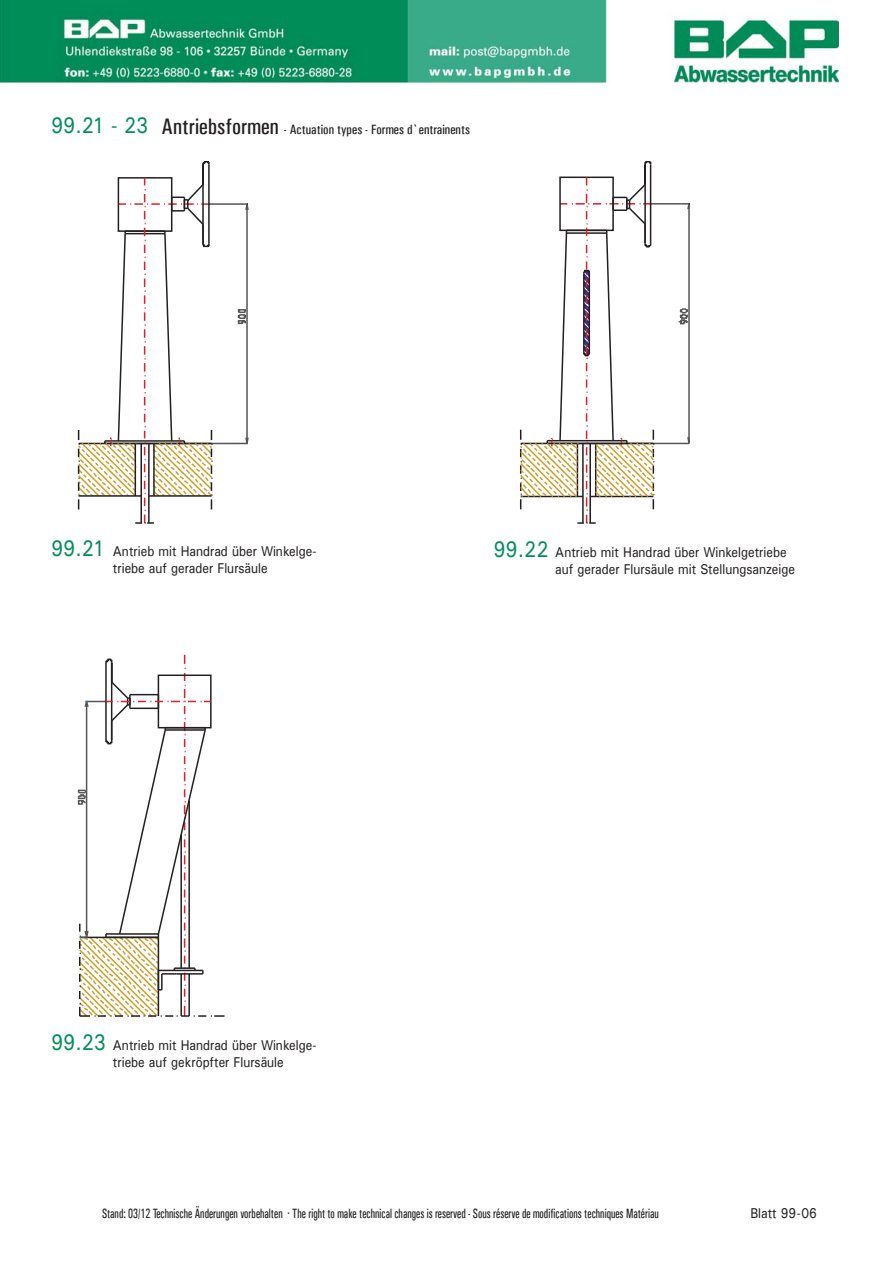
<style>
.page{position:relative;width:893px;height:1263px;background:#fff}
.page>*{position:absolute;margin:0;border:0;box-sizing:border-box;transform-origin:0 0}
.t1{font:14.25px/17px "Univers";color:#231f20;scale:.86 1}
.t2{font:13.5px "Univers Condensed";color:#231f20;scale:.8 1}
.t3{font:13.5px "Univers Condensed";color:#231f20}
.s1{font-family:"Univers";font-size:22.5px;color:#008e59}
.s2{font-size:22.5px}
.s3{font-size:22.5px;color:#008e59}
</style>
<div class="page">
<hr style="left:185px;top:443px;width:63px;height:1px;background:#555658">
<hr style="left:210px;top:203px;width:38px;height:2px;background:#555658">
<hr style="left:246px;top:209px;width:2px;height:229px;background:#555658">
<svg style="left:237px;top:308px;width:10px;height:17px"></svg>
<svg style="left:244px;top:437px;width:5px;height:8px"></svg>
<svg style="left:244px;top:203px;width:5px;height:8px"></svg>
<hr style="left:208px;top:164px;width:2px;height:80px;background:#231f20">
<hr style="left:202px;top:164px;width:2px;height:40px;background:#231f20">
<svg style="left:202px;top:161px;width:8px;height:5px"></svg>
<svg style="left:77px;top:176px;width:137px;height:348px"></svg>
<hr style="left:153px;top:443px;width:2px;height:53px;background:#231f20">
<hr style="left:135px;top:443px;width:1px;height:53px;background:#231f20">
<hr style="left:79px;top:495px;width:62px;height:2px;background:#231f20">
<hr style="left:627px;top:443px;width:62px;height:1px;background:#555658">
<hr style="left:651px;top:203px;width:38px;height:2px;background:#555658">
<hr style="left:688px;top:208px;width:2px;height:230px;background:#555658">
<svg style="left:678px;top:308px;width:11px;height:17px"></svg>
<svg style="left:686px;top:436px;width:4px;height:9px"></svg>
<svg style="left:686px;top:203px;width:4px;height:7px"></svg>
<hr style="left:650px;top:164px;width:1px;height:79px;background:#231f20">
<hr style="left:644px;top:164px;width:2px;height:40px;background:#231f20">
<svg style="left:644px;top:161px;width:8px;height:5px"></svg>
<svg style="left:520px;top:176px;width:135px;height:348px"></svg>
<hr style="left:586px;top:443px;width:41px;height:1px;background:#231f20">
<svg style="left:77px;top:655px;width:147px;height:362px"></svg>
<img style="left:0;top:0;width:839px;height:82px">
<p class="t3" style="left:51px;top:121px;width:420px"><span class="s1">99.21 - 23</span> <span class="s2">Antriebsformen</span> - Actuation types - Formes d`entrainents</p>
<p class="t1" style="left:113px;top:543px;width:238px;text-indent:-62px"><span class="s3">99.21</span> Antrieb mit Handrad über Winkelge&shy;triebe auf gerader Flursäule</p>
<p class="t1" style="left:555px;top:543px;width:280px;text-indent:-62px"><span class="s3">99.22</span> Antrieb mit Handrad über Winkelgetriebe auf gerader Flursäule mit Stellungsanzeige</p>
<p class="t1" style="left:113px;top:1037px;width:238px;text-indent:-62px"><span class="s3">99.23</span> Antrieb mit Handrad über Winkelge&shy;triebe auf gekröpfter Flursäule</p>
<p class="t2" style="left:102px;top:1205px;width:698px">Stand: 03/12 Technische Änderungen vorbehalten · The right to make technical changes is reserved - Sous réserve de modifications techniques Matériau</p>
<p class="t1" style="left:750px;top:1205px;width:79px">Blatt 99-06</p>
</div>
